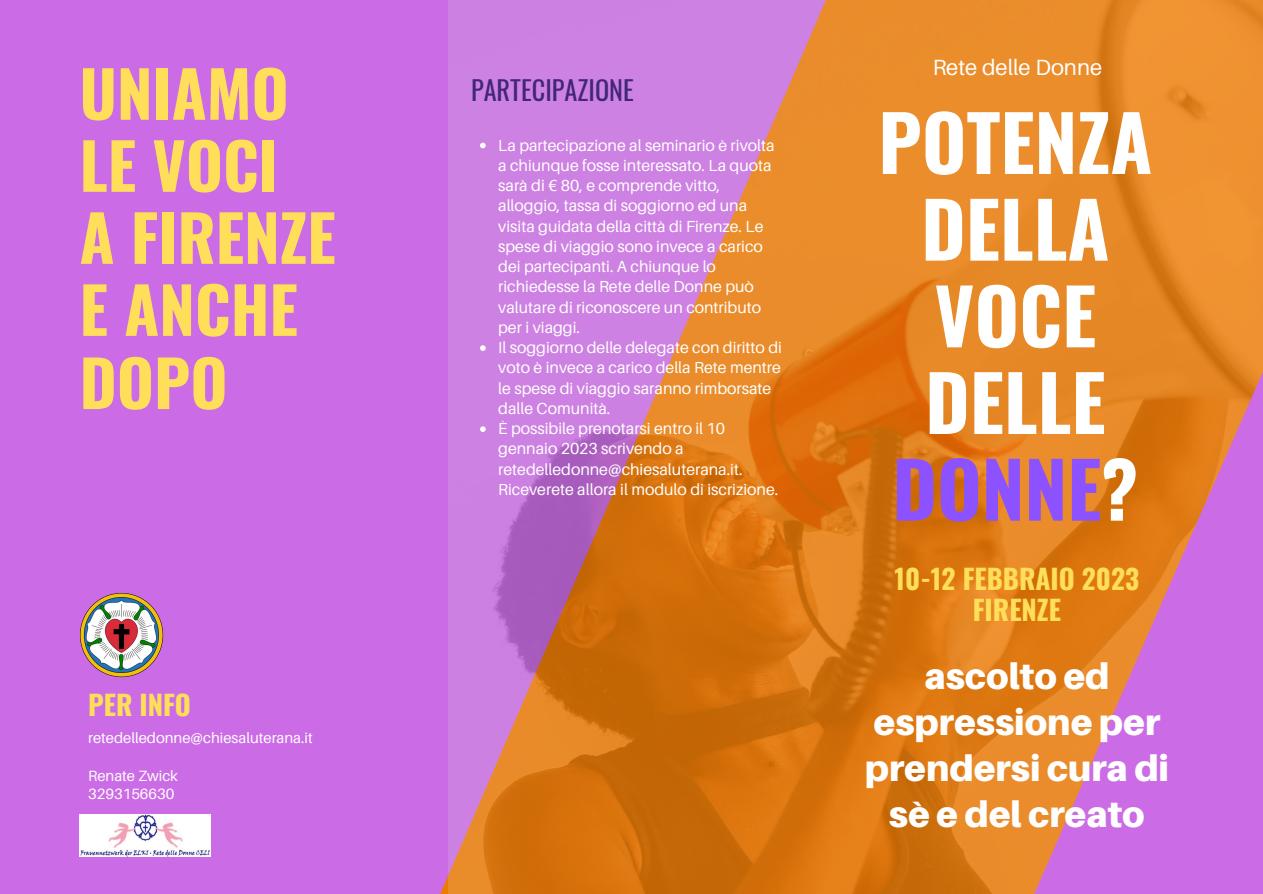
<style>
.page{position:relative;width:1263px;height:894px;background:#fff}
.page>*{position:absolute;margin:0;border:0;box-sizing:border-box;transform-origin:0 0}
.t1{font:700 76.2px/86.6px "Oswald";color:#fff;text-align:center}
.t2{font:700 63.6px/72.3px "Oswald";color:#ffde59}
.t3{font:900 36.3px/45.9px "Aileron";color:#fff;text-align:center}
.t4{font:700 27.45px/31.5px "Oswald";color:#ffde59;text-align:center}
.t5{font:26.25px "Oswald";color:#42267a}
.t6{font:22.05px "Aileron";color:#fff}
.t7{font:15.9px/20.2px "Aileron";color:#fff}
.t8{font:14.85px/18.6px "Aileron";color:#fff}
.s1{color:#8c52ff}
</style>
<div class="page">
<div style="left:0;top:0;width:449px;height:893px;background:#cb6ce6"></div>
<img style="left:449px;top:0;width:814px;height:893px">
<svg style="left:932px;top:238px;width:331px;height:655px;background:#dc7c56"></svg>
<img style="left:80px;top:592px;width:84px;height:85px">
<img style="left:80px;top:814px;width:130px;height:41px">
<svg style="left:480px;top:143px;width:6px;height:5px"></svg>
<svg style="left:480px;top:345px;width:6px;height:6px"></svg>
<svg style="left:480px;top:426px;width:6px;height:6px"></svg>
<h2 class="t2" style="left:80px;top:55px;width:258px">UNIAMO<br>LE VOCI<br>A FIRENZE<br>E ANCHE<br>DOPO</h2>
<h3 class="t4" style="left:88px;top:687px;width:104px">PER INFO</h3>
<p class="t8" style="left:88px;top:728px;width:226px">retedelledonne@chiesaluterana.it</p>
<p class="t8" style="left:88px;top:765px;width:91px">Renate Zwick<br>3293156630</p>
<h3 class="t5" style="left:471px;top:69px;width:164px">PARTECIPAZIONE</h3>
<p class="t7" style="left:498px;top:134px;width:285px">La partecipazione al seminario è rivolta a chiunque fosse interessato. La quota sarà di € 80, e comprende vitto, alloggio, tassa di soggiorno ed una visita guidata della città di Firenze. Le spese di viaggio sono invece a carico dei partecipanti. A chiunque lo richiedesse la Rete delle Donne può valutare di riconoscere un contributo per i viaggi.<br>Il soggiorno delle delegate con diritto di voto è invece a carico della Rete mentre le spese di viaggio saranno rimborsate dalle Comunità.<br>È possibile prenotarsi entro il 10 gennaio 2023 scrivendo a retedelledonne@chiesaluterana.it.<br>Riceverete allora il modulo di iscrizione.</p>
<h3 class="t6" style="left:933px;top:54px;width:171px">Rete delle Donne</h3>
<h1 class="t1" style="left:878px;top:96px;width:276px">POTENZA<br>DELLA<br>VOCE<br>DELLE<br><span class="s1">DONNE</span>?</h1>
<h3 class="t4" style="left:895px;top:561px;width:246px">10-12 FEBBRAIO 2023<br>FIRENZE</h3>
<h3 class="t3" style="left:865px;top:652px;width:306px">ascolto ed espressione per prendersi cura di sè e del creato</h3>
</div>
